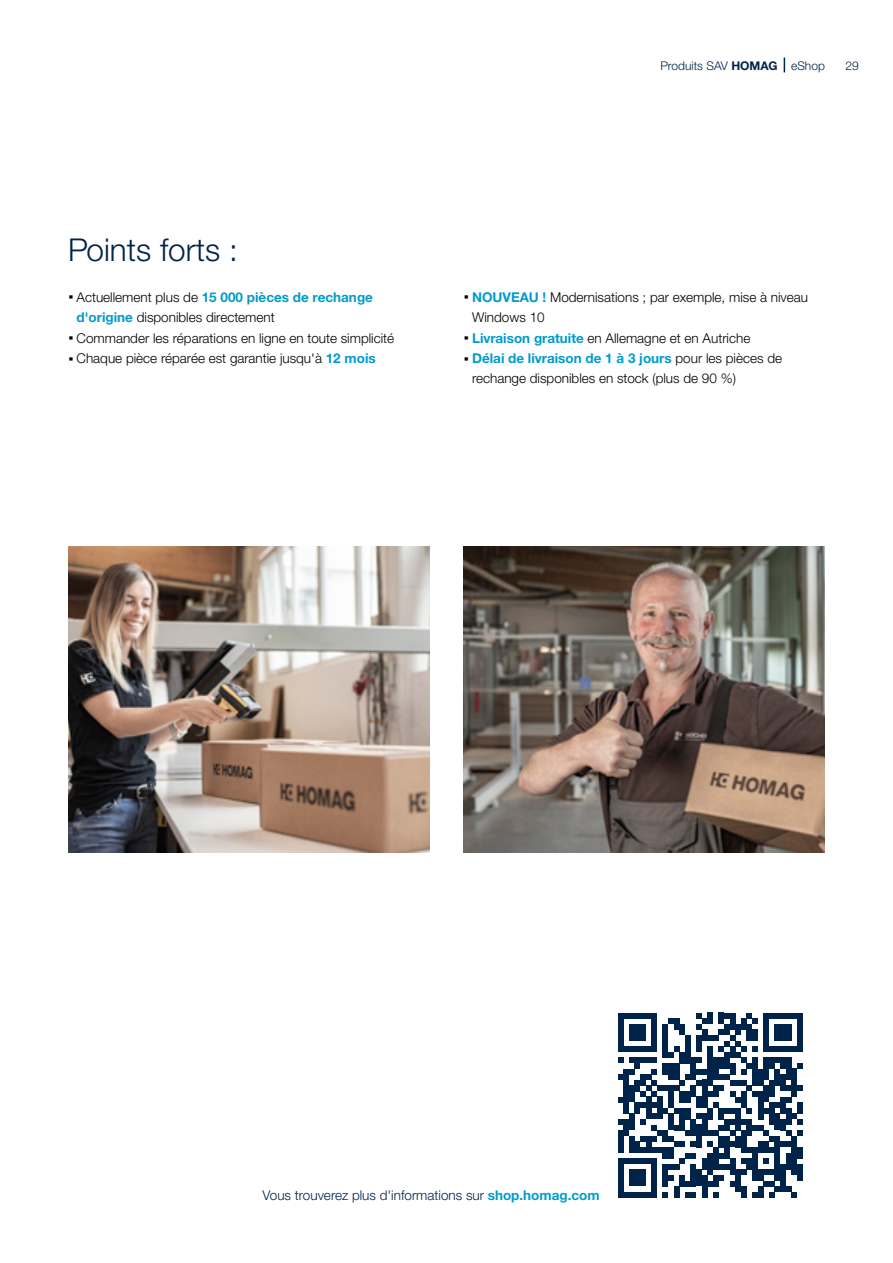
<style>
.page{position:relative;width:893px;height:1263px;background:#fff}
.page>*{position:absolute;margin:0;border:0;box-sizing:border-box;transform-origin:0 0}
.Headline_21pt_25_2_blue{font:300 31.5px "Helvetica Neue LTW1 G";color:#00234a}
.t1{font:300 13.5px/20.4px "Helvetica Neue LTW1 G";color:#000}
.Text_9pt_13_6_light_blue{font:300 13.5px "Helvetica Neue LTW1 G";color:#00234a}
._01_Musterseiten_Rubriken_Pagina_rechts{font:300 12px "Helvetica Neue LTW1 G";color:#00234a}
.s1{font-weight:700;font-size:21px}
.s2{font-weight:700;color:#009ccb}
.s3{font-weight:700}
</style>
<div class="page">
<img style="left:68px;top:547px;width:361px;height:306px">
<img style="left:463px;top:547px;width:362px;height:306px">
<svg style="left:618px;top:1013px;width:184px;height:184px"></svg>
<div style="left:797px;top:1147px;width:5px;height:11px;background:#00234a"></div>
<div style="left:797px;top:1164px;width:5px;height:17px;background:#00234a"></div>
<svg style="left:784px;top:58px;width:1px;height:14px"></svg>
<p class="Headline_21pt_25_2_blue" style="left:68px;top:231px;width:171px">Points forts :</p>
<p class="t1" style="left:77px;top:287px;width:298px;text-indent:-9px"><span class="s1">·</span> Actuellement plus de <span class="s2">15 000 pièces de rechange d'origine</span> disponibles directement</p>
<p class="t1" style="left:68px;top:328px;width:328px"><span class="s1">·</span> Commander les réparations en ligne en toute simplicité</p>
<p class="t1" style="left:68px;top:348px;width:309px"><span class="s1">·</span> Chaque pièce réparée est garantie jusqu'à <span class="s2">12 mois</span></p>
<p class="_01_Musterseiten_Rubriken_Pagina_rechts" style="left:661px;top:58px;width:166px">Produits SAV <span class="s3">HOMAG</span> eShop</p>
<p class="_01_Musterseiten_Rubriken_Pagina_rechts" style="left:846px;top:58px;width:15px">29</p>
<p class="t1" style="left:472px;top:287px;width:338px;text-indent:-9px"><span class="s1">·</span> <span class="s2">NOUVEAU !</span> Modernisations ; par exemple, mise à niveau<br>Windows 10</p>
<p class="t1" style="left:463px;top:328px;width:288px"><span class="s1">·</span> <span class="s2">Livraison gratuite</span> en Allemagne et en Autriche</p>
<p class="t1" style="left:472px;top:348px;width:312px;text-indent:-9px"><span class="s1">·</span> <span class="s2">Délai de livraison de 1 à 3 jours</span> pour les pièces de rechange disponibles en stock (plus de 90 %)</p>
<p class="Text_9pt_13_6_light_blue" style="left:262px;top:1186px;width:339px">Vous trouverez plus d'informations sur <span class="s2">shop.homag.com</span></p>
</div>
